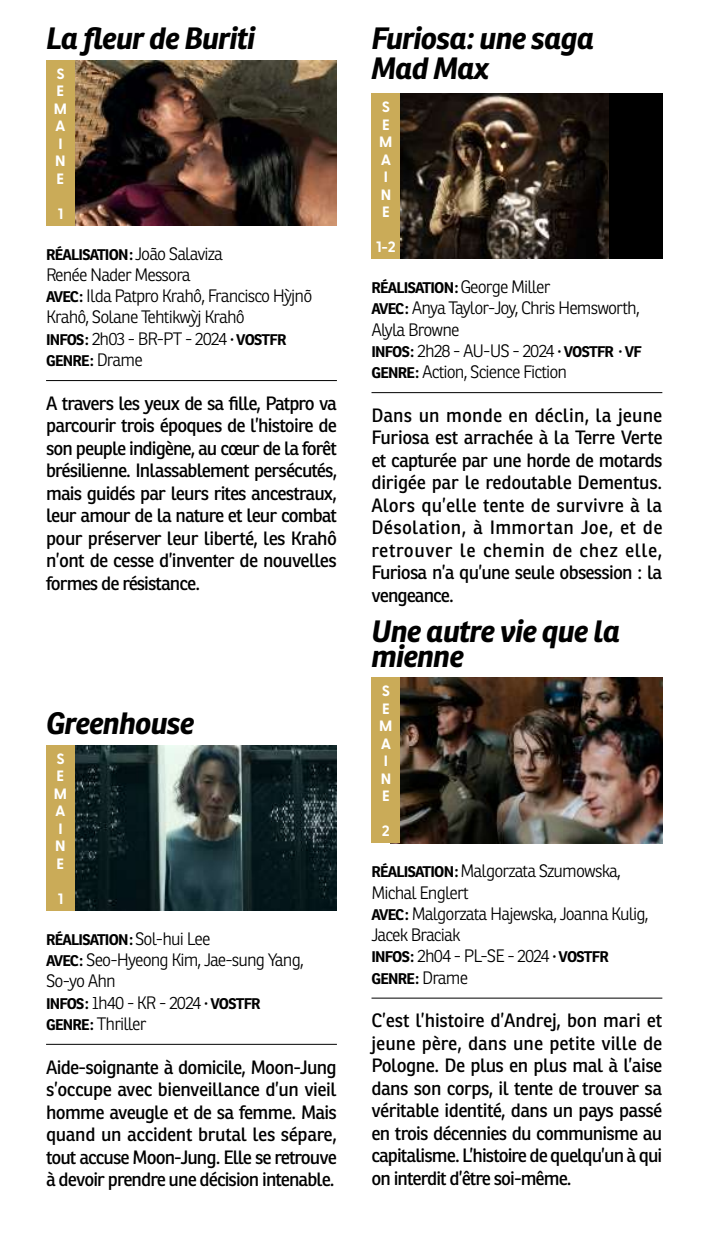
<style>
.page{position:relative;width:709px;height:1241px;background:#fff}
.page>*{position:absolute;margin:0;border:0;box-sizing:border-box;transform-origin:0 0}
.t1{font:italic 700 30px/25px "Ronnia";letter-spacing:-.03em;color:#000}
.t2{font:18.75px/22.5px "Ronnia";letter-spacing:-.05em;color:#000;text-align:justify}
.t3{font:300 17.5px/21.2px "Ronnia";letter-spacing:-.05em;color:#000}
.t4{font:700 15px "Ronnia";letter-spacing:-.05em;color:#000}
.t5{font:700 15px/17.5px "Greycliff CF";color:#fff;text-align:center}
.s1{font-weight:300;font-size:17.5px}
.s2{font-weight:700;font-size:15px}
</style>
<div class="page">
<img style="left:75px;top:745px;width:262px;height:165px">
<hr style="left:46px;top:1043px;width:291px;height:1px;background:#000">
<div style="left:46px;top:745px;width:29px;height:165px;background:#caab58"></div>
<img style="left:75px;top:60px;width:262px;height:165px">
<hr style="left:46px;top:380px;width:291px;height:1px;background:#000">
<div style="left:46px;top:60px;width:29px;height:165px;background:#caab58"></div>
<img style="left:400px;top:677px;width:262px;height:165px">
<hr style="left:371px;top:997px;width:291px;height:1px;background:#000">
<div style="left:371px;top:677px;width:29px;height:165px;background:#caab58"></div>
<div style="left:385px;top:93px;width:277px;height:166px;background:#000"></div>
<img style="left:400px;top:93px;width:208px;height:166px">
<hr style="left:371px;top:392px;width:291px;height:1px;background:#000">
<div style="left:371px;top:93px;width:29px;height:166px;background:#caab58"></div>
<h1 class="t1" style="left:46px;top:26px;width:211px">La fleur de Buriti</h1>
<p class="t5" style="left:54px;top:64px;width:15px">S<br>E<br>M<br>A<br>I<br>N<br>E</p>
<p class="t5" style="left:58px;top:204px;width:7px">1</p>
<p class="t4" style="left:46px;top:245px;width:178px">RÉALISATION: <span class="s1">João Salaviza</span></p>
<p class="t3" style="left:46px;top:264px;width:268px">Renée Nader Messora<br><span class="s2">AVEC:</span> Ilda Patpro Krahô, Francisco Hỳjnõ<br>Krahô, Solane Tehtikwỳj Krahô<br><span class="s2">INFOS:</span> 2h03 - BR-PT - 2024 <span class="s2">· VOSTFR</span></p>
<p class="t4" style="left:46px;top:351px;width:98px">GENRE: <span class="s1">Drame</span></p>
<p class="t2" style="left:46px;top:391px;width:292px">A travers les yeux de sa fille, Patpro va parcourir trois époques de l’histoire de son peuple indigène, au cœur de la forêt brésilienne. Inlassablement persécutés, mais guidés par leurs rites ancestraux, leur amour de la nature et leur combat pour préserver leur liberté, les Krahô n’ont de cesse d’inventer de nouvelles formes de résistance.</p>
<h1 class="t1" style="left:46px;top:710px;width:150px">Greenhouse</h1>
<p class="t5" style="left:54px;top:748px;width:15px">S<br>E<br>M<br>A<br>I<br>N<br>E</p>
<p class="t5" style="left:58px;top:889px;width:7px">1</p>
<p class="t4" style="left:46px;top:929px;width:166px">RÉALISATION: <span class="s1">Sol-hui Lee</span></p>
<p class="t3" style="left:46px;top:948px;width:259px"><span class="s2">AVEC:</span> Seo-Hyeong Kim, Jae-sung Yang,<br>So-yo Ahn</p>
<p class="t4" style="left:46px;top:993px;width:216px">INFOS: <span class="s1">1h40 - KR - 2024</span> · VOSTFR</p>
<p class="t3" style="left:46px;top:1012px;width:102px"><span class="s2">GENRE:</span> Thriller</p>
<p class="t2" style="left:46px;top:1055px;width:292px">Aide-soignante à domicile, Moon-Jung s’occupe avec bienveillance d’un vieil homme aveugle et de sa femme. Mais quand un accident brutal les sépare, tout accuse Moon-Jung. Elle se retrouve à devoir prendre une décision intenable.</p>
<h1 class="t1" style="left:371px;top:23px;width:224px;line-height:30px">Furiosa: une saga<br>Mad Max</h1>
<p class="t5" style="left:379px;top:97px;width:15px">S<br>E<br>M<br>A<br>I<br>N<br>E</p>
<p class="t5" style="left:376px;top:237px;width:21px">1-2</p>
<p class="t4" style="left:371px;top:278px;width:180px">RÉALISATION: <span class="s1">George Miller</span></p>
<p class="t3" style="left:371px;top:297px;width:270px"><span class="s2">AVEC:</span> Anya Taylor-Joy, Chris Hemsworth,<br>Alyla Browne</p>
<p class="t4" style="left:371px;top:342px;width:272px">INFOS: <span class="s1">2h28 - AU-US - 2024</span> · VOSTFR · VF</p>
<p class="t3" style="left:371px;top:361px;width:197px"><span class="s2">GENRE:</span> Action, Science Fiction</p>
<p class="t2" style="left:371px;top:404px;width:292px">Dans un monde en déclin, la jeune Furiosa est arrachée à la Terre Verte et capturée par une horde de motards dirigée par le redoutable Dementus.<br>Alors qu’elle tente de survivre à la Désolation, à Immortan Joe, et de retrouver le chemin de chez elle, Furiosa n’a qu’une seule obsession : la vengeance.</p>
<h1 class="t1" style="left:371px;top:618px;width:250px">Une autre vie que la mienne</h1>
<p class="t5" style="left:379px;top:681px;width:15px">S<br>E<br>M<br>A<br>I<br>N<br>E</p>
<p class="t5" style="left:382px;top:821px;width:9px">2</p>
<p class="t3" style="left:371px;top:860px;width:279px"><span class="s2">RÉALISATION:</span> Malgorzata Szumowska,<br>Michal Englert<br><span class="s2">AVEC:</span> Malgorzata Hajewska, Joanna Kulig,<br>Jacek Braciak<br><span class="s2">INFOS:</span> 2h04 - PL-SE - 2024 <span class="s2">· VOSTFR</span></p>
<p class="t4" style="left:371px;top:968px;width:98px">GENRE: <span class="s1">Drame</span></p>
<p class="t2" style="left:371px;top:1009px;width:292px">C’est l’histoire d’Andrej, bon mari et jeune père, dans une petite ville de Pologne. De plus en plus mal à l’aise dans son corps, il tente de trouver sa véritable identité, dans un pays passé en trois décennies du communisme au capitalisme. L’histoire de quelqu’un à qui on interdit d’être soi-même.</p>
</div>
